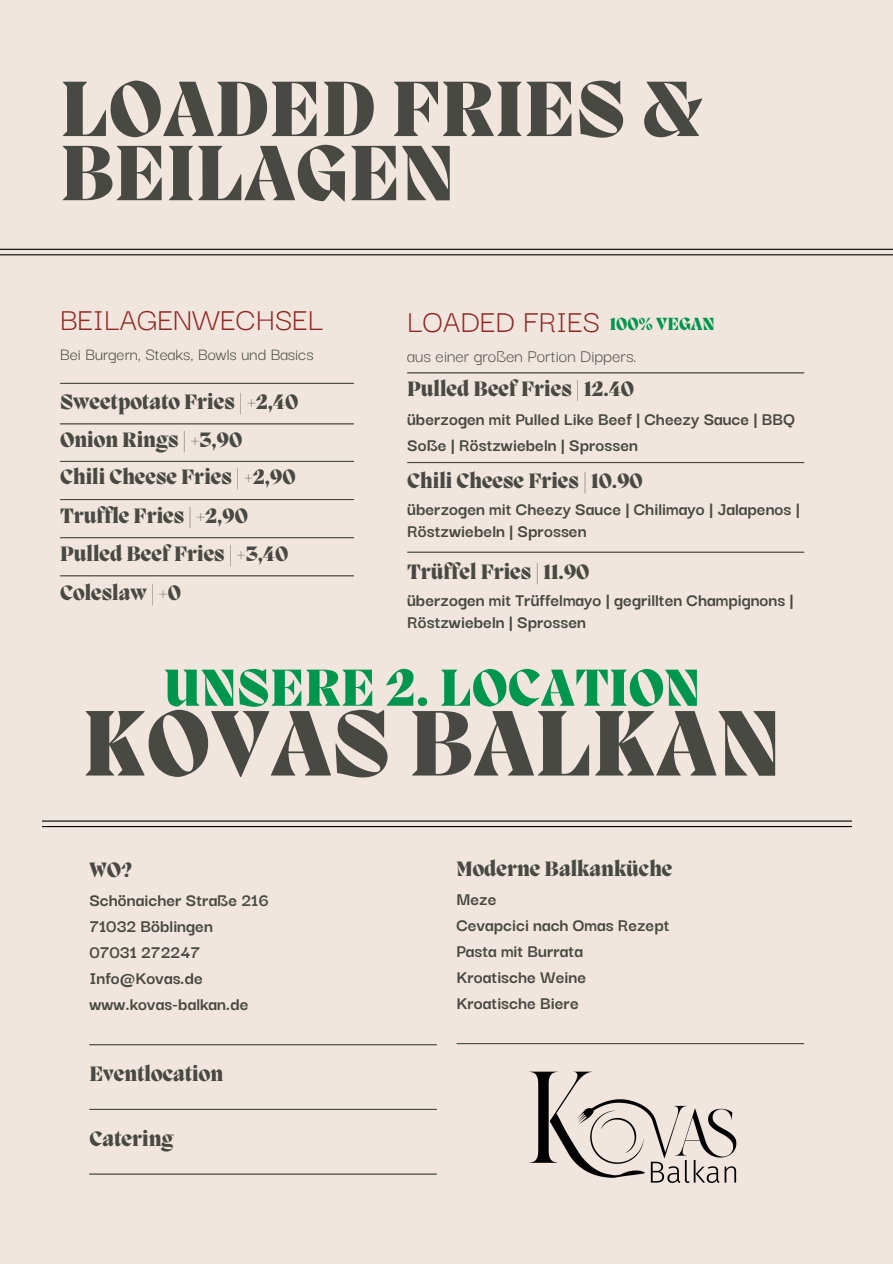
<style>
.page{position:relative;width:893px;height:1264px;background:#fff}
.page>*{position:absolute;margin:0;border:0;box-sizing:border-box;transform-origin:0 0}
.t1{font:800 95.4px "Migra";color:#474942}
.t2{font:800 80.4px/64.2px "Migra";color:#474942}
.t3{font:800 53.4px "Migra";color:#00964e}
.t4{font:33.45px "Darker Grotesque";color:#902724}
.t5{font:800 21.45px "Migra";color:#474942}
.t6{font:700 19.05px/22.5px "Darker Grotesque";color:#474942}
.t7{font:19.05px "Darker Grotesque";color:#515151}
.t8{font:18.45px "Darker Grotesque";color:#474942}
.t9{font:800 18px "Migra";color:#00964e}
</style>
<div class="page">
<div style="left:0;top:0;width:892px;height:1263px;background:#f1e6de"></div>
<hr style="left:407px;top:372px;width:397px;height:1px;background:#474942">
<hr style="left:407px;top:462px;width:397px;height:1px;background:#474942">
<hr style="left:407px;top:551px;width:397px;height:1px;background:#474942">
<hr style="left:0;top:249px;width:892px;height:1px;background:#000">
<hr style="left:0;top:254px;width:892px;height:1px;background:#000">
<hr style="left:60px;top:383px;width:294px;height:1px;background:#474942">
<hr style="left:60px;top:423px;width:294px;height:1px;background:#474942">
<hr style="left:60px;top:461px;width:294px;height:1px;background:#474942">
<hr style="left:60px;top:499px;width:294px;height:1px;background:#474942">
<hr style="left:60px;top:537px;width:294px;height:1px;background:#474942">
<hr style="left:60px;top:575px;width:294px;height:1px;background:#474942">
<hr style="left:0;top:820px;width:892px;height:1px;background:#000">
<hr style="left:0;top:826px;width:892px;height:1px;background:#000">
<hr style="left:456px;top:1043px;width:348px;height:1px;background:#474942">
<hr style="left:89px;top:1044px;width:348px;height:1px;background:#474942">
<hr style="left:89px;top:1108px;width:348px;height:1px;background:#474942">
<hr style="left:89px;top:1173px;width:348px;height:1px;background:#474942">
<img style="left:529px;top:1071px;width:208px;height:112px">
<div style="left:852px;top:715px;width:40px;height:268px;background:#f1e6de"></div>
<div style="left:0;top:738px;width:41px;height:268px;background:#f1e6de"></div>
<p class="t2" style="left:60px;top:83px;width:645px">LOADED FRIES &amp;<br>BEILAGEN</p>
<h3 class="t4" style="left:60px;top:294px;width:265px">BEILAGENWECHSEL</h3>
<p class="t8" style="left:60px;top:341px;width:255px">Bei Burgern, Steaks, Bowls und Basics</p>
<p class="t5" style="left:60px;top:391px;width:240px">Sweetpotato Fries | +2,40</p>
<p class="t5" style="left:60px;top:429px;width:184px">Onion Rings | +3,90</p>
<p class="t5" style="left:60px;top:467px;width:237px">Chili Cheese Fries | +2,90</p>
<p class="t5" style="left:60px;top:505px;width:189px">Truffle Fries | +2,90</p>
<p class="t5" style="left:60px;top:543px;width:230px">Pulled Beef Fries | +3,40</p>
<p class="t5" style="left:60px;top:582px;width:122px">Coleslaw | +0</p>
<h3 class="t4" style="left:407px;top:296px;width:194px">LOADED FRIES</h3>
<p class="t7" style="left:407px;top:342px;width:231px">aus einer großen Portion Dippers.</p>
<h1 class="t5" style="left:407px;top:378px;width:228px">Pulled Beef Fries | 12.40</h1>
<p class="t6" style="left:407px;top:405px;width:389px;line-height:25.8px">überzogen mit Pulled Like Beef | Cheezy Sauce | BBQ<br>Soße | Röstzwiebeln | Sprossen</p>
<p class="t5" style="left:407px;top:470px;width:237px">Chili Cheese Fries | 10.90</p>
<p class="t6" style="left:407px;top:496px;width:394px">überzogen mit Cheezy Sauce | Chilimayo | Jalapenos |<br>Röstzwiebeln | Sprossen</p>
<p class="t5" style="left:407px;top:561px;width:184px">Trüffel Fries | 11.90</p>
<p class="t6" style="left:407px;top:587px;width:388px">überzogen mit Trüffelmayo | gegrillten Champignons |<br>Röstzwiebeln | Sprossen</p>
<p class="t9" style="left:610px;top:315px;width:106px">100% VEGAN</p>
<p class="t3" style="left:164px;top:662px;width:538px">UNSERE 2. LOCATION</p>
<p class="t1" style="left:83px;top:698px;width:700px">KOVAS BALKAN</p>
<p class="t5" style="left:89px;top:859px;width:44px">WO?</p>
<p class="t6" style="left:89px;top:887px;width:181px">Schönaicher Straße 216</p>
<p class="t6" style="left:89px;top:913px;width:125px">71032 Böblingen</p>
<p class="t6" style="left:89px;top:939px;width:112px">07031 272247</p>
<p class="t6" style="left:89px;top:965px;width:115px">Info@Kovas.de</p>
<p class="t6" style="left:89px;top:991px;width:161px">www.kovas-balkan.de</p>
<p class="t5" style="left:89px;top:1063px;width:135px">Eventlocation</p>
<p class="t5" style="left:89px;top:1128px;width:86px">Catering</p>
<p class="t5" style="left:456px;top:858px;width:217px">Moderne Balkanküche</p>
<p class="t6" style="left:456px;top:886px;width:42px">Meze</p>
<h2 class="t6" style="left:456px;top:912px;width:215px">Cevapcici nach Omas Rezept</h2>
<p class="t6" style="left:456px;top:938px;width:128px">Pasta mit Burrata</p>
<p class="t6" style="left:456px;top:964px;width:131px">Kroatische Weine</p>
<p class="t6" style="left:456px;top:990px;width:124px">Kroatische Biere</p>
</div>
